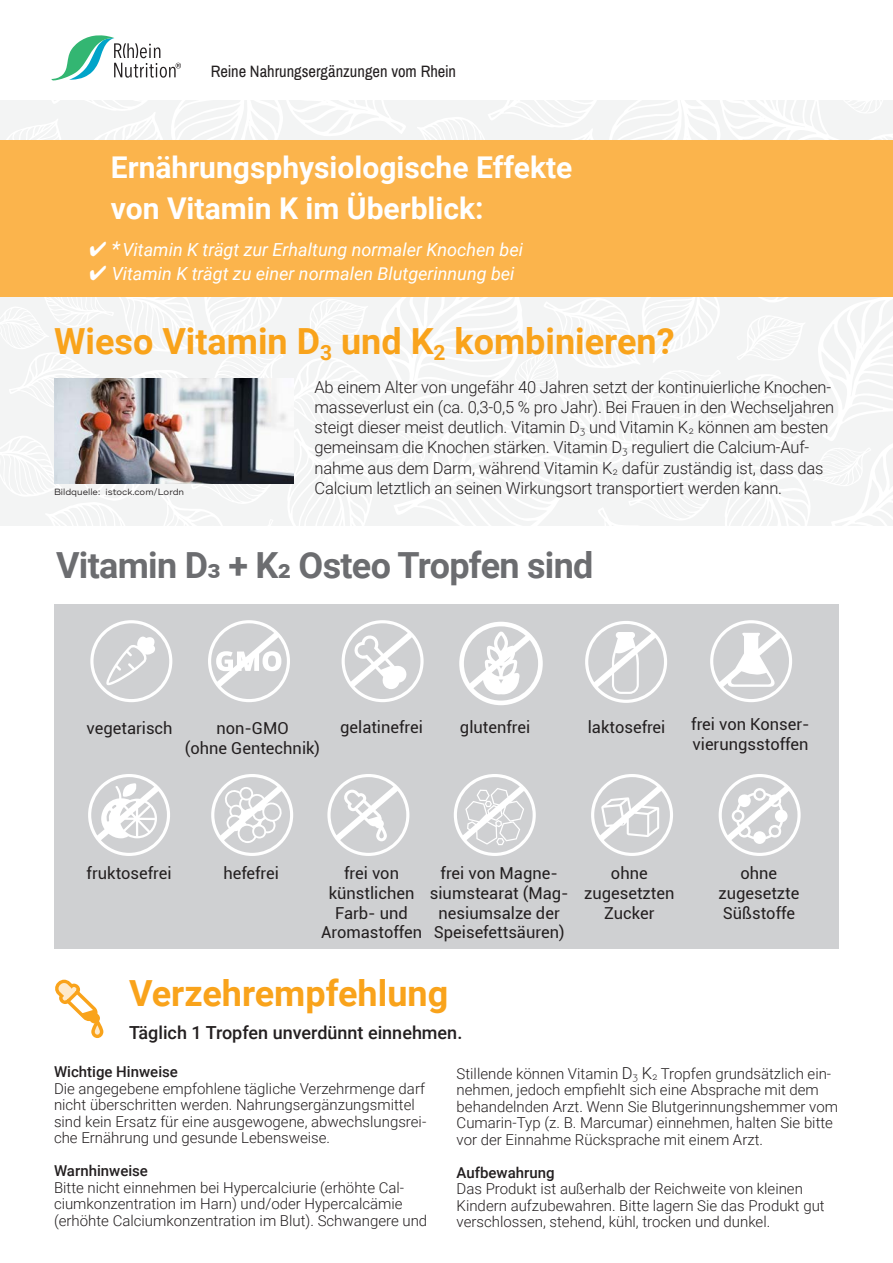
<style>
.page{position:relative;width:893px;height:1263px;background:#fff}
.page>*{position:absolute;margin:0;border:0;box-sizing:border-box;transform-origin:0 0}
.t1{font:700 36px "Roboto";color:#f9a31b}
.t2{font:700 36px "Roboto";letter-spacing:-.02em;color:#6c6d70}
.t3{font:700 30px/40.8px "Roboto";color:#fff}
.t4{font:italic 18px "Roboto";color:#fff}
.t5{font:500 18px "Roboto";color:#231f20}
.t6{font:300 16.5px/20.2px "Roboto";letter-spacing:-.01em;color:#231f20}
.t7{font:16.5px/19.8px "Roboto";color:#231f20;text-align:center}
.t8{font:16.5px "Archivo Narrow";color:#231f20}
.t9{font:300 15px/16.5px "Roboto";color:#231f20}
.t10{font:500 15px "Roboto";color:#231f20}
.t11{font:9px "Ridley Grotesk";color:#231f20}
.s1{font-size:20.4px}
.s2{font-size:9.6px}
.s3{font-size:16.5px}
</style>
<div class="page">
<div style="left:54px;top:604px;width:785px;height:345px;background:#cfd0d2"></div>
<svg style="left:0;top:100px;width:893px;height:425px"></svg>
<svg style="left:51px;top:35px;width:130px;height:45px"></svg>
<svg style="left:55px;top:980px;width:48px;height:58px"></svg>
<img style="left:54px;top:378px;width:240px;height:106px">
<div style="left:0;top:140px;width:893px;height:157px;background:#fbb44c"></div>
<svg style="left:90px;top:620px;width:82px;height:82px"></svg>
<svg style="left:208px;top:620px;width:82px;height:82px"></svg>
<svg style="left:342px;top:620px;width:82px;height:82px"></svg>
<svg style="left:459px;top:622px;width:84px;height:83px"></svg>
<svg style="left:585px;top:621px;width:82px;height:82px"></svg>
<svg style="left:710px;top:620px;width:82px;height:82px"></svg>
<svg style="left:88px;top:774px;width:82px;height:82px"></svg>
<svg style="left:211px;top:774px;width:82px;height:82px"></svg>
<svg style="left:327px;top:774px;width:82px;height:82px"></svg>
<svg style="left:454px;top:774px;width:82px;height:82px"></svg>
<svg style="left:591px;top:774px;width:82px;height:82px"></svg>
<svg style="left:719px;top:774px;width:82px;height:82px"></svg>
<p class="t8" style="left:211px;top:61px;width:247px">Reine Nahrungsergänzungen vom Rhein</p>
<h2 class="t3" style="left:111px;top:146px;width:463px">Ernährungsphysiologische Effekte von Vitamin K im Überblick:</h2>
<p class="t4" style="left:89px;top:237px;width:435px">✔ <span class="s1">*</span> Vitamin K trägt zur Erhaltung normaler Knochen bei</p>
<p class="t4" style="left:89px;top:261px;width:427px">✔ Vitamin K trägt zu einer normalen Blutgerinnung bei</p>
<h1 class="t1" style="left:54px;top:316px;width:622px">Wieso Vitamin D<sub>3</sub> und K<sub>2</sub> kombinieren?</h1>
<p class="t6" style="left:314px;top:376px;width:521px">Ab einem Alter von ungefähr 40 Jahren setzt der kontinuierliche Knochen&shy;masseverlust ein (ca. 0,3-0,5 % pro Jahr). Bei Frauen in den Wechseljahren steigt dieser meist deutlich. Vitamin D<span class="s2">3</span> und Vitamin K<span class="s2">2</span> können am besten gemeinsam die Knochen stärken. Vitamin D<span class="s2">3</span> reguliert die Calcium-Auf&shy;nahme aus dem Darm, während Vitamin K<span class="s2">2</span> dafür zuständig ist, dass das Calcium letztlich an seinen Wirkungsort transportiert werden kann.</p>
<p class="t11" style="left:54px;top:487px;width:132px">Bildquelle: istock.com/Lordn</p>
<h1 class="t2" style="left:56px;top:540px;width:539px">Vitamin D3 + K2 Osteo Tropfen sind</h1>
<p class="t7" style="left:87px;top:717px;width:88px">vegetarisch</p>
<p class="t7" style="left:185px;top:718px;width:137px">non-GMO<br>(ohne Gentechnik)</p>
<p class="t7" style="left:691px;top:714px;width:120px;text-align:left">frei von Konser&shy;vierungsstoffen</p>
<p class="t7" style="left:340px;top:716px;width:84px">gelatinefrei</p>
<p class="t7" style="left:460px;top:716px;width:72px">glutenfrei</p>
<p class="t7" style="left:588px;top:716px;width:79px">laktosefrei</p>
<p class="t7" style="left:87px;top:863px;width:87px">fruktosefrei</p>
<p class="t7" style="left:223px;top:863px;width:57px">hefefrei</p>
<p class="t7" style="left:584px;top:863px;width:92px">ohne zugesetzten<br>Zucker</p>
<p class="t7" style="left:718px;top:863px;width:82px">ohne zugesetzte<br>Süßstoffe</p>
<p class="t7" style="left:321px;top:863px;width:103px">frei von künstlichen<br>Farb- und<br>Aromastoffen</p>
<p class="t7" style="left:430px;top:863px;width:140px">frei von Magne&shy;siumstearat (Mag&shy;nesiumsalze der<br>Speisefettsäuren)</p>
<h1 class="t1" style="left:129px;top:968px;width:321px">Verzehrempfehlung</h1>
<p class="t5" style="left:129px;top:1020px;width:335px">Täglich 1 Tropfen unverdünnt einnehmen.</p>
<p class="t10" style="left:54px;top:1061px;width:125px">Wichtige Hinweise</p>
<p class="t9" style="left:54px;top:1080px;width:374px">Die angegebene empfohlene tägliche Verzehrmenge darf nicht überschritten werden. Nahrungsergänzungsmittel sind kein Ersatz für eine ausgewogene, abwechslungsrei&shy;che Ernährung und gesunde Lebensweise.</p>
<p class="t10" style="left:54px;top:1160px;width:96px">Warnhinweise</p>
<p class="t9" style="left:54px;top:1179px;width:375px">Bitte nicht einnehmen bei Hypercalciurie (erhöhte Cal&shy;ciumkonzentration im Harn) und/oder Hypercalcämie (erhöhte Calciumkonzentration im Blut). Schwangere und</p>
<p class="t9" style="left:457px;top:1064px;width:383px">Stillende können Vitamin <span class="s3">D</span><span class="s2">3</span> <span class="s3">K</span><span class="s2">2</span> Tropfen grundsätzlich ein&shy;nehmen, jedoch empfiehlt sich eine Absprache mit dem behandelnden Arzt. Wenn Sie Blutgerinnungshemmer vom Cumarin-Typ (z. B. Marcumar) einnehmen, halten Sie bitte vor der Einnahme Rücksprache mit einem Arzt.</p>
<p class="t10" style="left:457px;top:1162px;width:100px">Aufbewahrung</p>
<p class="t9" style="left:457px;top:1180px;width:370px">Das Produkt ist außerhalb der Reichweite von kleinen<br>Kindern aufzubewahren. Bitte lagern Sie das Produkt gut verschlossen, stehend, kühl, trocken und dunkel.</p>
</div>
